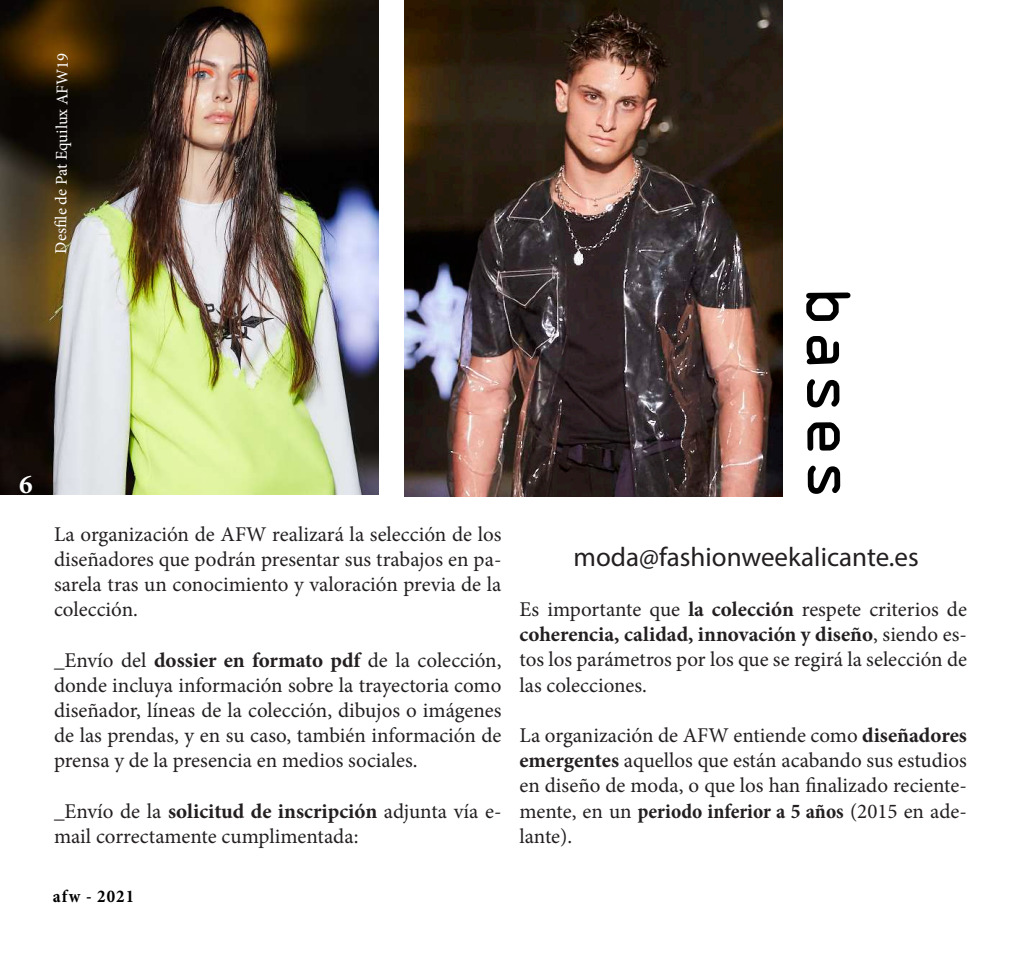
<style>
.page{position:relative;width:1021px;height:957px;background:#fff}
.page>*{position:absolute;margin:0;border:0;box-sizing:border-box;transform-origin:0 0}
.t1{font:60px "OCRA Std";color:#000}
.t2{font:27px "Myriad Pro";color:#231f20}
.t3{font:700 27px "Minion Pro";color:#fff}
.t4{font:21px/25.2px "Minion Pro";color:#231f20;text-align:justify}
.t5{font:700 condensed 18px "Minion Pro";letter-spacing:.06em;color:#000}
.t6{font:16.5px "Minion Pro";color:#fff}
.s1{font-weight:700}
.s2{font-weight:700;font-stretch:condensed}
</style>
<div class="page">
<img style="left:404px;top:0;width:378px;height:497px">
<img style="left:0;top:0;width:378px;height:495px">
<p class="t3" style="left:19px;top:465px;width:15px">6</p>
<p class="t6" style="left:49px;top:253px;width:202px;rotate:-89deg">Desfi le de Pat Equilux AFW19</p>
<p class="t4" style="left:54px;top:521px;width:449px">La organización de AFW realizará la selección de los diseñadores que podrán presentar sus trabajos en pa&shy;sarela tras un conocimiento y valoración previa de la colección.</p>
<p class="t4" style="left:54px;top:647px;width:449px">_Envío del <span class="s1">dossier en formato pdf</span> de la colección, donde incluya información sobre la trayectoria como diseñador, líneas de la colección, dibujos o imágenes de las prendas, y en su caso, también información de prensa y de la presencia en medios sociales.</p>
<p class="t4" style="left:54px;top:798px;width:449px">_Envío de la <span class="s1">solicitud de inscripción</span> adjunta vía e&shy;mail correctamente cumplimentada:</p>
<p class="t5" style="left:53px;top:884px;width:83px">afw - 2021</p>
<h1 class="t1" style="left:854px;top:284px;width:217px;rotate:89deg">bases</h1>
<p class="t2" style="left:573px;top:540px;width:347px">moda@fashionweekalicante.es</p>
<p class="t4" style="left:519px;top:597px;width:449px">Es importante que <span class="s1">la colección</span> respete criterios de <span class="s1">coherencia, calidad, innovación y diseño</span>, siendo es&shy;tos los parámetros por los que se regirá la selección de las colecciones.</p>
<p class="t4" style="left:519px;top:723px;width:449px">La organización de AFW entiende como <span class="s1">diseñadores emergentes</span> aquellos que están acabando sus estudios en diseño de moda, o que los han finalizado reciente&shy;mente, en un <span class="s2">periodo inferior a 5 años</span> (2015 en ade&shy;lante).</p>
</div>
